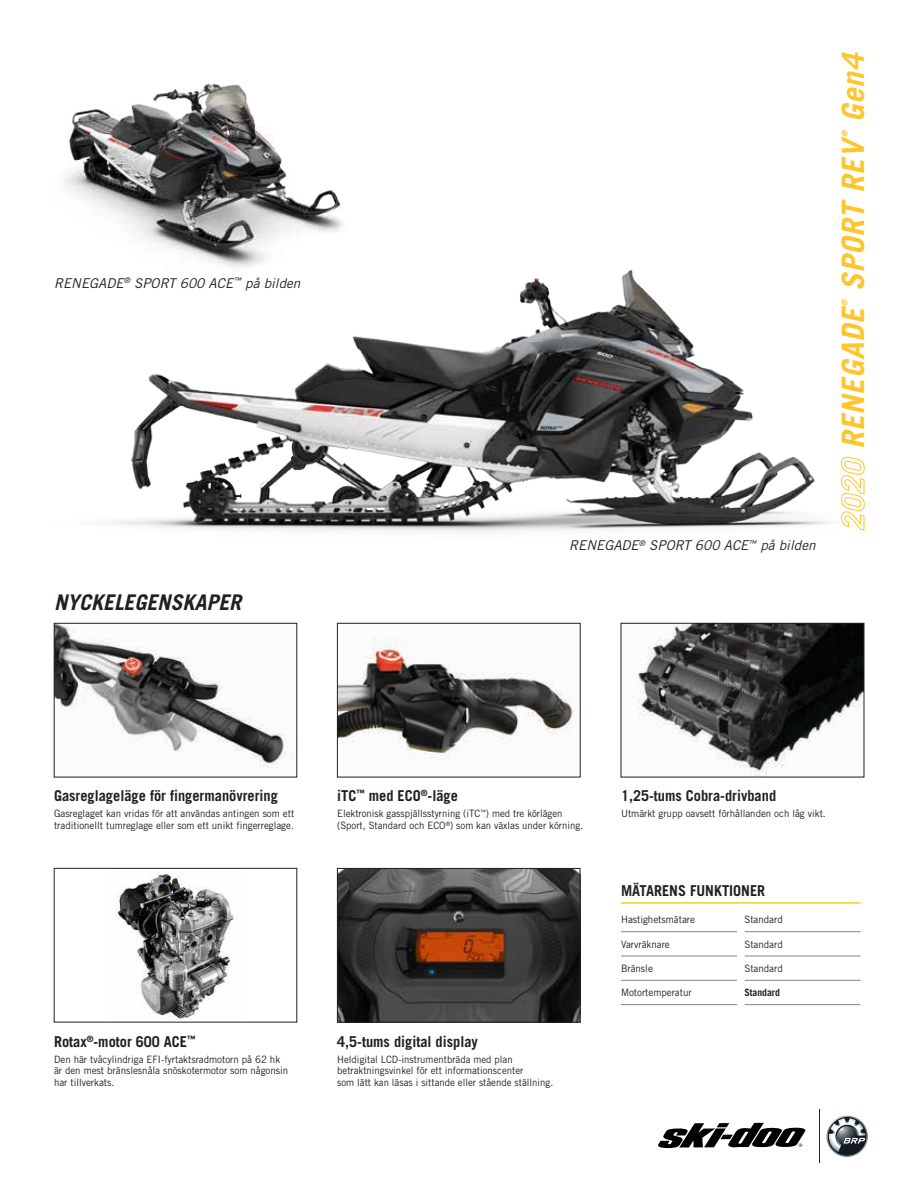
<style>
.page{position:relative;width:918px;height:1188px;background:#fff}
.page>*{position:absolute;margin:0;border:0;box-sizing:border-box;transform-origin:0 0}
.t1{font:italic 700 30.9px "Trade Gothic LT Std";color:#ffc52d}
.t2{font:italic 700 21.6px "Trade Gothic LT Std";color:#231f20}
.t3{font:700 15px "Trade Gothic LT Std";color:#231f20;scale:.96 1}
.t4{font:italic 13.5px "Trade Gothic LT Std";color:#231f20}
.t5{font:10.2px/11.6px "Trade Gothic LT Std";color:#231f20;scale:.96 1}
.t6{font:10.2px/11.6px "Trade Gothic LT Std";color:#231f20;scale:.95 1}
.t7{font:700 10.2px "Trade Gothic LT Std";color:#231f20;scale:.96 1}
.t8{font:italic 700 7.8px "Trade Gothic LT Std";color:#ffc52d}
</style>
<div class="page">
<img style="left:56px;top:625px;width:239px;height:143px">
<div style="left:54px;top:623px;width:243px;height:154px;border:1px solid #231f20"></div>
<img style="left:339px;top:638px;width:237px;height:122px">
<div style="left:337px;top:623px;width:243px;height:154px;border:1px solid #231f20"></div>
<img style="left:638px;top:625px;width:224px;height:150px">
<div style="left:621px;top:623px;width:243px;height:154px;border:1px solid #231f20"></div>
<img style="left:116px;top:874px;width:121px;height:146px">
<div style="left:54px;top:868px;width:243px;height:154px;border:1px solid #231f20"></div>
<img style="left:339px;top:870px;width:239px;height:150px">
<div style="left:337px;top:868px;width:243px;height:154px;border:1px solid #231f20"></div>
<img style="left:111px;top:269px;width:730px;height:263px">
<img style="left:64px;top:83px;width:285px;height:212px">
<svg style="left:658px;top:1123px;width:147px;height:25px"></svg>
<hr style="left:819px;top:1110px;width:1px;height:53px;background:#231f20">
<svg style="left:826px;top:1115px;width:42px;height:42px"></svg>
<hr style="left:621px;top:902px;width:120px;height:2px;background:#ffc52d">
<hr style="left:741px;top:902px;width:119px;height:2px;background:#ffc52d">
<hr style="left:621px;top:931px;width:116px;height:1px;background:#808285">
<hr style="left:744px;top:931px;width:116px;height:1px;background:#808285">
<hr style="left:621px;top:956px;width:116px;height:1px;background:#808285">
<hr style="left:744px;top:956px;width:116px;height:1px;background:#808285">
<hr style="left:621px;top:980px;width:116px;height:1px;background:#808285">
<hr style="left:744px;top:980px;width:116px;height:1px;background:#808285">
<hr style="left:621px;top:1004px;width:116px;height:1px;background:#808285">
<hr style="left:744px;top:1004px;width:116px;height:1px;background:#808285">
<svg style="left:841px;top:456px;width:24px;height:75px"></svg>
<h3 class="t4" style="left:54px;top:275px;width:248px">RENEGADE<sup>®</sup> SPORT 600 ACE<sup>™</sup> på bilden</h3>
<h2 class="t2" style="left:54px;top:589px;width:189px">NYCKELEGENSKAPER</h2>
<h1 class="t1" style="left:834px;top:122px;width:71px;rotate:-90deg">Gen4</h1>
<p class="t8" style="left:840px;top:137px;width:9px;rotate:-90deg">®</p>
<h1 class="t1" style="left:834px;top:291px;width:156px;rotate:-90deg">SPORT REV</h1>
<p class="t8" style="left:840px;top:306px;width:9px;rotate:-90deg">®</p>
<h1 class="t1" style="left:834px;top:449px;width:145px;rotate:-90deg">RENEGADE</h1>
<h3 class="t4" style="left:569px;top:537px;width:248px">RENEGADE<sup>®</sup> SPORT 600 ACE<sup>™</sup> på bilden</h3>
<h3 class="t3" style="left:54px;top:787px;width:235px">Gasreglageläge för fingermanövrering</h3>
<p class="t5" style="left:54px;top:808px;width:252px">Gasreglaget kan vridas för att användas antingen som ett traditionellt tumreglage eller som ett unikt fingerreglage.</p>
<h3 class="t3" style="left:54px;top:1032px;width:149px">Rotax<sup>®</sup>-motor 600 ACE<sup>™</sup></h3>
<p class="t5" style="left:54px;top:1053px;width:246px">Den här tvåcylindriga EFI-fyrtaktsradmotorn på 62 hk är den mest bränslesnåla snöskotermotor som någonsin har tillverkats.</p>
<h3 class="t3" style="left:337px;top:787px;width:127px">iTC<sup>™</sup> med ECO<sup>®</sup>-läge</h3>
<p class="t6" style="left:337px;top:808px;width:260px">Elektronisk gasspjällsstyrning (iTC<sup>™</sup>) med tre körlägen (Sport, Standard och ECO<sup>®</sup>) som kan växlas under körning.</p>
<h3 class="t3" style="left:337px;top:1032px;width:148px">4,5-tums digital display</h3>
<p class="t6" style="left:337px;top:1053px;width:229px">Heldigital LCD-instrumentbräda med plan betraktningsvinkel för ett informationscenter<br>som lätt kan läsas i sittande eller stående ställning.</p>
<h3 class="t3" style="left:621px;top:787px;width:163px">1,25-tums Cobra-drivband</h3>
<p class="t5" style="left:621px;top:808px;width:215px">Utmärkt grupp oavsett förhållanden och låg vikt.</p>
<h3 class="t3" style="left:621px;top:882px;width:152px">MÄTARENS FUNKTIONER</h3>
<p class="t5" style="left:621px;top:914px;width:79px">Hastighetsmätare</p>
<p class="t5" style="left:744px;top:914px;width:41px">Standard</p>
<p class="t5" style="left:621px;top:938px;width:52px">Varvräknare</p>
<p class="t5" style="left:744px;top:938px;width:41px">Standard</p>
<p class="t5" style="left:621px;top:962px;width:35px">Bränsle</p>
<p class="t5" style="left:744px;top:962px;width:41px">Standard</p>
<p class="t5" style="left:621px;top:987px;width:75px">Motortemperatur</p>
<p class="t7" style="left:744px;top:986px;width:39px">Standard</p>
</div>
